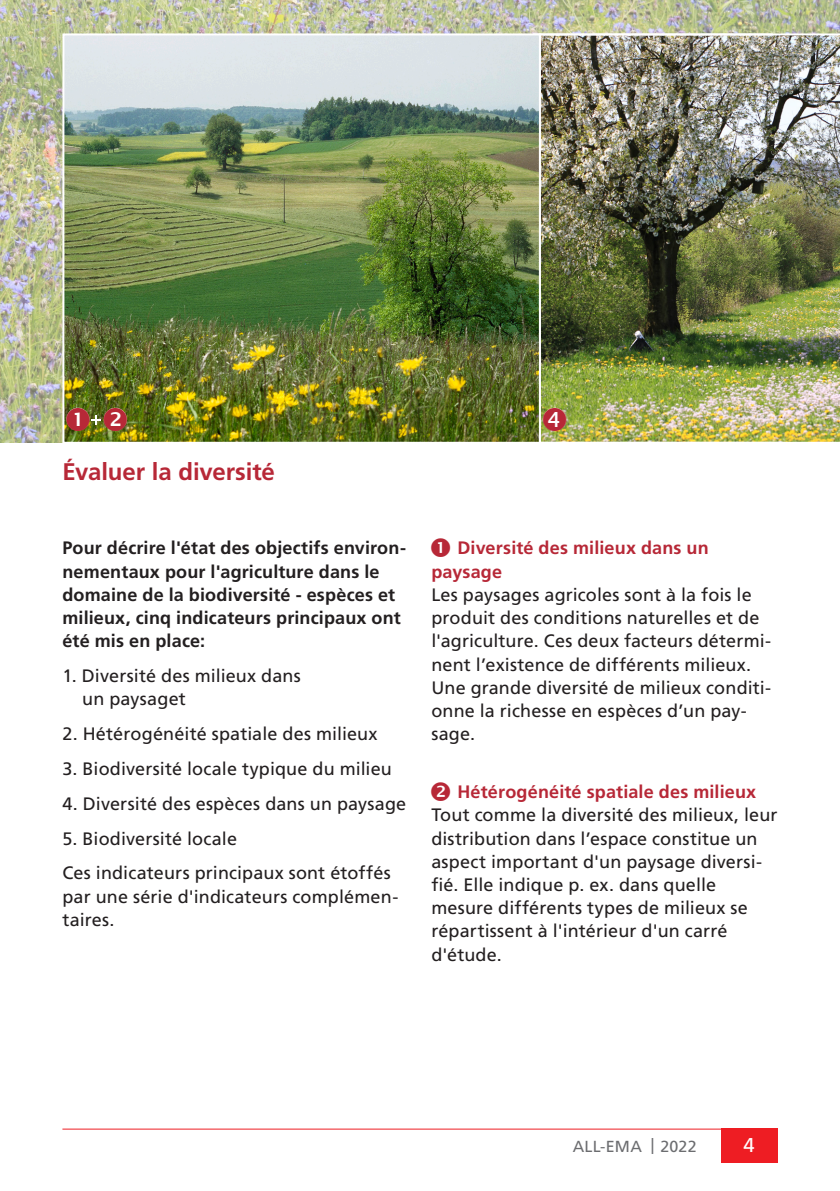
<style>
.page{position:relative;width:840px;height:1191px;background:#fff}
.page>*{position:absolute;margin:0;border:0;box-sizing:border-box;transform-origin:0 0}
._2__Titel_rot{font:700 24px "Frutiger LT Std";letter-spacing:-.005em;color:#b72837}
.t1{font:20px "Frutiger LT Std";color:#fff}
.Lauftext__Flattersat{font:18px/23.2px "Frutiger LT Std";letter-spacing:.01em;color:#231f20}
.Lead__Flattersatz{font:700 18px/23.2px "Frutiger LT Std";letter-spacing:.01em;color:#231f20}
._3__Titel_rot{font:700 18px/23.2px "Frutiger LT Std";letter-spacing:.01em;color:#b72837}
.t2{font:16px "Frutiger LT Std";letter-spacing:.015em;color:#6c6d70}
</style>
<div class="page">
<hr style="left:62px;top:1128px;width:715px;height:1px;background:#ee1d23">
<div style="left:720px;top:1128px;width:57px;height:34px;background:#ee1d23"></div>
<img style="left:0;top:0;width:839px;height:442px">
<img style="left:541px;top:32px;width:298px;height:410px">
<hr style="left:533px;top:33px;width:239px;height:2px;background:#fff">
<img style="left:61px;top:32px;width:480px;height:411px">
<svg style="left:66px;top:407px;width:61px;height:24px"></svg>
<svg style="left:543px;top:407px;width:23px;height:24px"></svg>
<p class="_2__Titel_rot" style="left:62px;top:457px;width:214px">Évaluer la diversité</p>
<p class="Lead__Flattersatz" style="left:62px;top:536px;width:345px">Pour décrire l'état des objectifs environ&shy;nementaux pour l'agriculture dans le domaine de la biodiversité - espèces et milieux, cinq indicateurs principaux ont été mis en place:</p>
<p class="Lauftext__Flattersat" style="left:82px;top:664px;width:220px;text-indent:-20px">1. Diversité des milieux dans un paysaget</p>
<p class="Lauftext__Flattersat" style="left:62px;top:722px;width:316px">2. Hétérogénéité spatiale des milieux</p>
<p class="Lauftext__Flattersat" style="left:62px;top:757px;width:331px">3. Biodiversité locale typique du milieu</p>
<p class="Lauftext__Flattersat" style="left:62px;top:792px;width:345px">4. Diversité des espèces dans un paysage</p>
<p class="Lauftext__Flattersat" style="left:62px;top:827px;width:176px">5. Biodiversité locale</p>
<p class="Lauftext__Flattersat" style="left:62px;top:861px;width:337px">Ces indicateurs principaux sont étoffés par une série d'indicateurs complémen&shy;taires.</p>
<p class="_3__Titel_rot" style="left:431px;top:536px;width:279px;text-indent:26px">Diversité des milieux dans un paysage</p>
<p class="Lauftext__Flattersat" style="left:431px;top:583px;width:341px">Les paysages agricoles sont à la fois le produit des conditions naturelles et de l'agriculture. Ces deux facteurs détermi&shy;nent l’existence de différents milieux.<br>Une grande diversité de milieux conditi&shy;onne la richesse en espèces d’un pay&shy;sage.</p>
<p class="_3__Titel_rot" style="left:457px;top:780px;width:300px">Hétérogénéité spatiale des milieux</p>
<p class="Lauftext__Flattersat" style="left:431px;top:803px;width:347px">Tout comme la diversité des milieux, leur distribution dans l’espace constitue un aspect important d'un paysage diversi&shy;fié. Elle indique p. ex. dans quelle mesure différents types de milieux se répartissent à l'intérieur d'un carré d'étude.</p>
<p class="t2" style="left:572px;top:1137px;width:125px">ALL-EMA | 2022</p>
<p class="t1" style="left:743px;top:1133px;width:13px">4</p>
</div>
